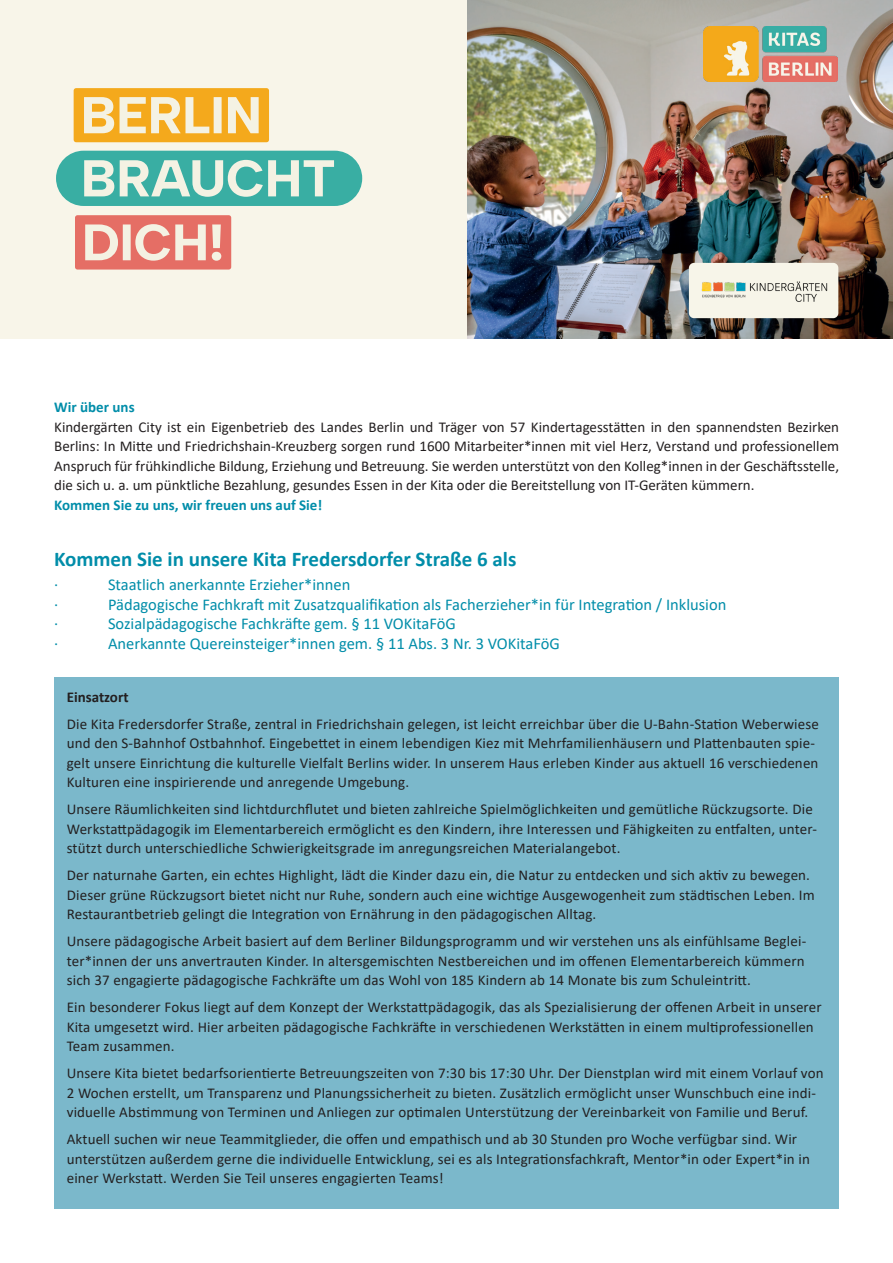
<style>
.page{position:relative;width:893px;height:1263px;background:#fff}
.page>*{position:absolute;margin:0;border:0;box-sizing:border-box;transform-origin:0 0}
.t1{font:700 21px "Calibri";color:#008da9}
.t2{font:16.5px "Calibri";color:#008da9}
.t3{font:15px/19.5px "Calibri";letter-spacing:.01em;color:#231f20}
.t4{font:700 15px "Calibri";color:#008da9}
.s1{font-weight:700}
</style>
<div class="page">
<div style="left:54px;top:678px;width:785px;height:531px;background:#7bb8cb"></div>
<div style="left:0;top:0;width:468px;height:338px;background:#f8f5e9"></div>
<div style="left:74px;top:88px;width:195px;height:54px;background:#f4a91c;border-radius:3px"></div>
<svg style="left:84px;top:97px;width:175px;height:36px"></svg>
<div style="left:56px;top:151px;width:306px;height:55px;background:#39aea3;border-radius:28px"></div>
<svg style="left:84px;top:160px;width:250px;height:37px"></svg>
<div style="left:75px;top:215px;width:156px;height:55px;background:#e56e65;border-radius:3px"></div>
<svg style="left:85px;top:224px;width:136px;height:37px"></svg>
<img style="left:468px;top:0;width:425px;height:338px">
<img style="left:703px;top:26px;width:134px;height:56px">
<div style="left:689px;top:263px;width:149px;height:55px;background:#f7f5e9;border-radius:5px"></div>
<img style="left:701px;top:281px;width:127px;height:21px">
<p class="t4" style="left:54px;top:397px;width:82px">Wir über uns</p>
<p class="t3" style="left:54px;top:417px;width:786px;text-align:justify">Kindergärten City ist ein Eigenbetrieb des Landes Berlin und Träger von 57 Kindertagesstätten in den spannendsten Bezirken Berlins: In Mitte und Friedrichshain-Kreuzberg sorgen rund 1600 Mitarbeiter*innen mit viel Herz, Verstand und professionellem Anspruch für frühkindliche Bildung, Erziehung und Betreuung. Sie werden unterstützt von den Kolleg*innen in der Geschäftsstelle, die sich u. a. um pünktliche Bezahlung, gesundes Essen in der Kita oder die Bereitstellung von IT-Geräten kümmern.</p>
<p class="t4" style="left:54px;top:494px;width:270px">Kommen Sie zu uns, wir freuen uns auf Sie!</p>
<p class="t1" style="left:54px;top:544px;width:464px">Kommen Sie in unsere Kita Fredersdorfer Straße 6 als</p>
<p class="t2" style="left:54px;top:573px;width:6px">·</p>
<p class="t2" style="left:108px;top:573px;width:244px">Staatlich anerkannte Erzieher*innen</p>
<p class="t2" style="left:54px;top:593px;width:6px">·</p>
<p class="t2" style="left:108px;top:593px;width:620px">Pädagogische Fachkraft mit Zusatzqualifikation als Facherzieher*in für Integration / Inklusion</p>
<p class="t2" style="left:54px;top:612px;width:6px">·</p>
<p class="t2" style="left:108px;top:612px;width:349px">Sozialpädagogische Fachkräfte gem. § 11 VOKitaFöG</p>
<p class="t2" style="left:54px;top:632px;width:6px">·</p>
<p class="t2" style="left:108px;top:632px;width:453px">Anerkannte Quereinsteiger*innen gem. § 11 Abs. 3 Nr. 3 VOKitaFöG</p>
<p class="t3" style="left:67px;top:683px;width:754px;line-height:27px"><span class="s1">Einsatzort<br></span>Die Kita Fredersdorfer Straße, zentral in Friedrichshain gelegen, ist leicht erreichbar über die U-Bahn-Station Weberwiese</p>
<p class="t3" style="left:67px;top:733px;width:753px">und den S-Bahnhof Ostbahnhof. Eingebettet in einem lebendigen Kiez mit Mehrfamilienhäusern und Plattenbauten spie&shy;gelt unsere Einrichtung die kulturelle Vielfalt Berlins wider. In unserem Haus erleben Kinder aus aktuell 16 verschiedenen<br>Kulturen eine inspirierende und anregende Umgebung.</p>
<p class="t3" style="left:67px;top:799px;width:752px">Unsere Räumlichkeiten sind lichtdurchflutet und bieten zahlreiche Spielmöglichkeiten und gemütliche Rückzugsorte. Die<br>Werkstattpädagogik im Elementarbereich ermöglicht es den Kindern, ihre Interessen und Fähigkeiten zu entfalten, unter&shy;stützt durch unterschiedliche Schwierigkeitsgrade im anregungsreichen Materialangebot.</p>
<p class="t3" style="left:67px;top:865px;width:749px">Der naturnahe Garten, ein echtes Highlight, lädt die Kinder dazu ein, die Natur zu entdecken und sich aktiv zu bewegen.<br>Dieser grüne Rückzugsort bietet nicht nur Ruhe, sondern auch eine wichtige Ausgewogenheit zum städtischen Leben. Im<br>Restaurantbetrieb gelingt die Integration von Ernährung in den pädagogischen Alltag.</p>
<p class="t3" style="left:67px;top:931px;width:741px;text-align:justify">Unsere pädagogische Arbeit basiert auf dem Berliner Bildungsprogramm und wir verstehen uns als einfühlsame Beglei&shy;ter*innen der uns anvertrauten Kinder. In altersgemischten Nestbereichen und im offenen Elementarbereich kümmern sich 37 engagierte pädagogische Fachkräfte um das Wohl von 185 Kindern ab 14 Monate bis zum Schuleintritt.</p>
<p class="t3" style="left:67px;top:997px;width:756px">Ein besonderer Fokus liegt auf dem Konzept der Werkstattpädagogik, das als Spezialisierung der offenen Arbeit in unserer<br>Kita umgesetzt wird. Hier arbeiten pädagogische Fachkräfte in verschiedenen Werkstätten in einem multiprofessionellen<br>Team zusammen.</p>
<p class="t3" style="left:67px;top:1063px;width:758px">Unsere Kita bietet bedarfsorientierte Betreuungszeiten von 7:30 bis 17:30 Uhr. Der Dienstplan wird mit einem Vorlauf von<br>2 Wochen erstellt, um Transparenz und Planungssicherheit zu bieten. Zusätzlich ermöglicht unser Wunschbuch eine indi&shy;viduelle Abstimmung von Terminen und Anliegen zur optimalen Unterstützung der Vereinbarkeit von Familie und Beruf.</p>
<p class="t3" style="left:67px;top:1129px;width:745px">Aktuell suchen wir neue Teammitglieder, die offen und empathisch und ab 30 Stunden pro Woche verfügbar sind. Wir unterstützen außerdem gerne die individuelle Entwicklung, sei es als Integrationsfachkraft, Mentor*in oder Expert*in in einer Werkstatt. Werden Sie Teil unseres engagierten Teams!</p>
</div>
